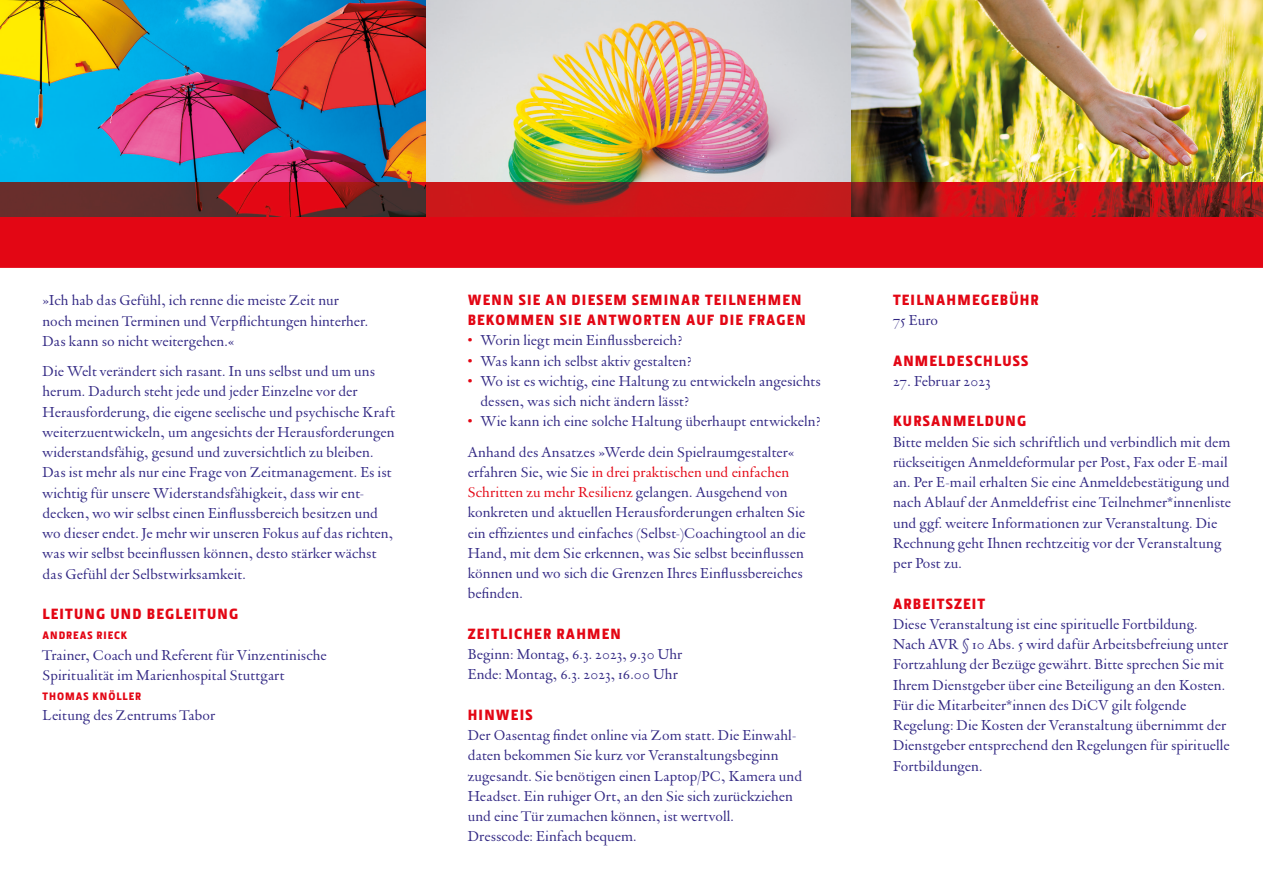
<style>
.page{position:relative;width:1263px;height:893px;background:#fff}
.page>*{position:absolute;margin:0;border:0;box-sizing:border-box;transform-origin:0 0}
.t1{font:15px/20.2px "DTL Vanden Keere D";letter-spacing:.01em;color:#312783}
.t2{font:900 15px/20.2px "Section";letter-spacing:.08em;color:#e30614}
.t3{font:15px "DTL Vanden Keere D Caps";letter-spacing:.005em;color:#312783}
.t4{font:900 10.8px "Section";letter-spacing:.09em;color:#e30614}
.s1{color:#e30614}
.s2{font-family:"DTL Vanden Keere D Caps"}
.s3{font-family:"DTL Vanden Keere D"}
</style>
<div class="page">
<img style="left:0;top:0;width:1263px;height:217px">
<div style="left:0;top:217px;width:1263px;height:51px;background:#e30614"></div>
<p class="t1" style="left:43px;top:290px;width:327px">»Ich hab das Gefühl, ich renne die meiste Zeit nur noch meinen Terminen und Verpflichtungen hinterher.<br>Das kann so nicht weitergehen.«</p>
<p class="t1" style="left:43px;top:361px;width:354px">Die Welt verändert sich rasant. In uns selbst und um uns herum. Dadurch steht jede und jeder Einzelne vor der Herausforderung, die eigene seelische und psychische Kraft weiterzuentwickeln, um angesichts der Herausforderungen widerstandsfähig, gesund und zuversichtlich zu bleiben.<br>Das ist mehr als nur eine Frage von Zeitmanagement. Es ist wichtig für unsere Widerstandsfähigkeit, dass wir ent&shy;decken, wo wir selbst einen Einflussbereich besitzen und wo dieser endet. Je mehr wir unseren Fokus auf das richten, was wir selbst beeinflussen können, desto stärker wächst das Gefühl der Selbstwirksamkeit.</p>
<p class="t2" style="left:43px;top:604px;width:197px">LEITUNG UND BEGLEITUNG</p>
<p class="t4" style="left:43px;top:630px;width:86px">ANDREAS RIECK</p>
<p class="t1" style="left:43px;top:645px;width:286px">Trainer, Coach und Referent für Vinzentinische<br>Spiritualität im Marienhospital Stuttgart</p>
<p class="t4" style="left:43px;top:690px;width:100px">THOMAS KNÖLLER</p>
<p class="t1" style="left:43px;top:705px;width:174px">Leitung des Zentrums Tabor</p>
<p class="t2" style="left:468px;top:290px;width:339px">WENN SIE AN DIESEM SEMINAR TEILNEHMEN<br>BEKOMMEN SIE ANTWORTEN AUF DIE FRAGEN</p>
<p class="t1" style="left:468px;top:330px;width:216px"><span class="s1">•</span> Worin liegt mein Einflussbereich?</p>
<p class="t1" style="left:468px;top:351px;width:225px"><span class="s1">•</span> Was kann ich selbst aktiv gestalten?</p>
<p class="t1" style="left:480px;top:371px;width:342px;text-indent:-13px"><span class="s1">•</span> Wo ist es wichtig, eine Haltung zu entwickeln angesichts dessen, was sich nicht ändern lässt?</p>
<p class="t1" style="left:468px;top:406px;width:354px;line-height:30.3px"><span class="s1">•</span> Wie kann ich eine solche Haltung überhaupt entwickeln?<br>Anhand des Ansatzes »Werde dein Spielraumgestalter«</p>
<p class="t1" style="left:468px;top:462px;width:339px">erfahren Sie, wie Sie <span class="s1">in drei praktischen und einfachen Schritten zu mehr Resilienz</span> gelangen. Ausgehend von konkreten und aktuellen Herausforderungen erhalten Sie ein effizientes und einfaches (Selbst-)Coachingtool an die Hand, mit dem Sie erkennen, was Sie selbst beeinflussen können und wo sich die Grenzen Ihres Einflussbereiches befinden.</p>
<p class="t2" style="left:468px;top:624px;width:155px">ZEITLICHER RAHMEN</p>
<p class="t1" style="left:468px;top:644px;width:216px">Beginn: Montag, <span class="s2">6.3. 2023, 9.30</span> Uhr<br>Ende: Montag, <span class="s2">6.3. 2023, 16.00</span> Uhr</p>
<p class="t2" style="left:468px;top:705px;width:66px">HINWEIS</p>
<p class="t1" style="left:468px;top:725px;width:336px">Der Oasentag findet online via Zom statt. Die Einwahl&shy;daten bekommen Sie kurz vor Veranstaltungsbeginn zugesandt. Sie benötigen einen Laptop/PC, Kamera und Headset. Ein ruhiger Ort, an den Sie sich zurückziehen und eine Tür zumachen können, ist wertvoll.<br>Dresscode: Einfach bequem.</p>
<p class="t2" style="left:893px;top:290px;width:147px">TEILNAHMEGEBÜHR</p>
<p class="t1" style="left:893px;top:310px;width:47px"><span class="s2">75</span> Euro</p>
<p class="t2" style="left:893px;top:350px;width:137px">ANMELDESCHLUSS</p>
<p class="t3" style="left:893px;top:371px;width:99px">27. <span class="s3">Februar</span> 2023</p>
<p class="t2" style="left:893px;top:411px;width:135px">KURSANMELDUNG</p>
<p class="t1" style="left:893px;top:432px;width:340px">Bitte melden Sie sich schriftlich und verbindlich mit dem rückseitigen Anmeldeformular per Post, Fax oder E-mail an. Per E-mail erhalten Sie eine Anmeldebestätigung und nach Ablauf der Anmeldefrist eine Teilnehmer*innenliste und ggf. weitere Informationen zur Veranstaltung. Die Rechnung geht Ihnen rechtzeitig vor der Veranstaltung per Post zu.</p>
<p class="t2" style="left:893px;top:593px;width:94px">ARBEITSZEIT</p>
<p class="t1" style="left:893px;top:614px;width:338px">Diese Veranstaltung ist eine spirituelle Fortbildung.<br>Nach AVR § <span class="s2">10</span> Abs. <span class="s2">5</span> wird dafür Arbeitsbefreiung unter Fortzahlung der Bezüge gewährt. Bitte sprechen Sie mit Ihrem Dienstgeber über eine Beteiligung an den Kosten.<br>Für die Mitarbeiter*innen des DiCV gilt folgende Regelung: Die Kosten der Veranstaltung übernimmt der Dienstgeber entsprechend den Regelungen für spirituelle Fortbildungen.</p>
</div>
